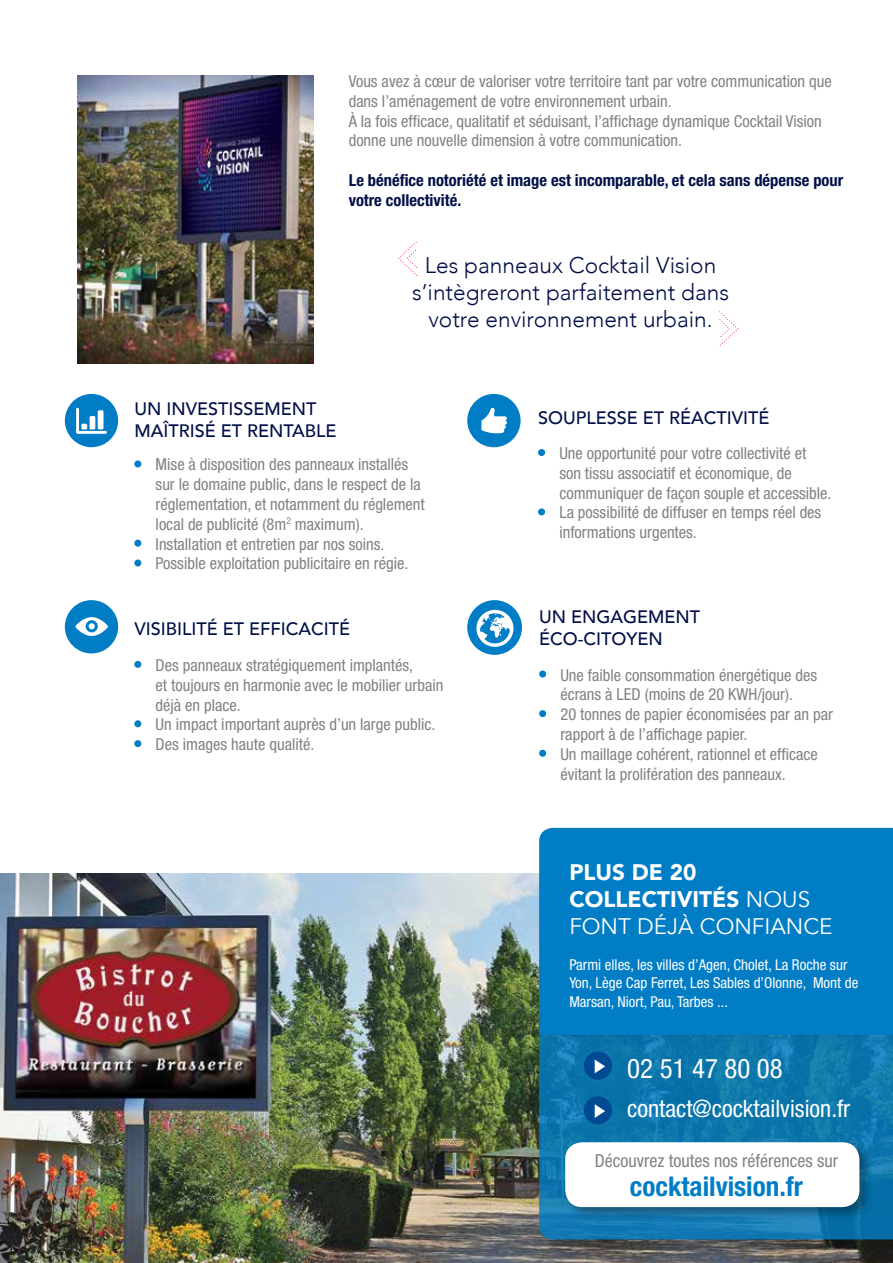
<style>
.page{position:relative;width:893px;height:1263px;background:#fff}
.page>*{position:absolute;margin:0;border:0;box-sizing:border-box;transform-origin:0 0}
.t1{font:700 condensed 27.15px "Helvetica Neue LT Pro";color:#007dc5}
.t2{font:condensed 27px "Helvetica Neue LT Pro";color:#fff}
.t3{font:condensed 24px "Helvetica Neue LT Pro";color:#fff}
.t4{font:300 22.65px/26.8px "Avenir";color:#000f47;text-align:center}
.t5{font:900 22.5px/27px "Avenir";color:#fff}
.t6{font:500 18px/21.6px "Avenir";color:#000f47}
.t7{font:condensed 18px "Helvetica Neue LT Pro";color:#808285}
.t8{font:condensed 16.5px/19.8px "Helvetica Neue LT Pro";color:#808285}
.t9{font:700 condensed 16.5px/19.8px "Helvetica Neue LT Pro";color:#000f47}
.t10{font:condensed 15px/18px "Helvetica Neue LT Pro";color:#fff}
.s1{font-weight:400}
</style>
<div class="page">
<div style="left:134px;top:460px;width:7px;height:7px;background:#007dc5;border-radius:50%"></div>
<div style="left:134px;top:540px;width:7px;height:7px;background:#007dc5;border-radius:50%"></div>
<div style="left:134px;top:559px;width:7px;height:7px;background:#007dc5;border-radius:50%"></div>
<img style="left:0;top:873px;width:893px;height:390px">
<div style="left:134px;top:661px;width:7px;height:7px;background:#007dc5;border-radius:50%"></div>
<div style="left:134px;top:720px;width:7px;height:7px;background:#007dc5;border-radius:50%"></div>
<div style="left:134px;top:740px;width:7px;height:7px;background:#007dc5;border-radius:50%"></div>
<div style="left:65px;top:600px;width:53px;height:53px;background:#007dc5;border-radius:50%"></div>
<svg style="left:75px;top:617px;width:33px;height:19px"></svg>
<div style="left:538px;top:449px;width:7px;height:7px;background:#007dc5;border-radius:50%"></div>
<div style="left:538px;top:508px;width:7px;height:7px;background:#007dc5;border-radius:50%"></div>
<div style="left:467px;top:394px;width:54px;height:53px;background:#007dc5;border-radius:50%"></div>
<svg style="left:481px;top:408px;width:26px;height:25px"></svg>
<svg style="left:398px;top:241px;width:19px;height:35px"></svg>
<svg style="left:719px;top:311px;width:19px;height:35px"></svg>
<div style="left:539px;top:828px;width:354px;height:207px;background:#007dc5"></div>
<div style="left:541px;top:1037px;width:352px;height:221px;background:#000;opacity:.27"></div>
<svg style="left:539px;top:1035px;width:354px;height:204px;background:#0e77ac"></svg>
<div style="left:584px;top:1051px;width:28px;height:29px;background:#004591;border-radius:50%"></div>
<div style="left:584px;top:1096px;width:28px;height:28px;background:#004591;border-radius:50%"></div>
<svg style="left:595px;top:1059px;width:10px;height:14px"></svg>
<svg style="left:595px;top:1104px;width:10px;height:14px"></svg>
<div style="left:563px;top:1140px;width:310px;height:81px;background:#000;opacity:.34"></div>
<div style="left:565px;top:1142px;width:294px;height:65px;background:#fff;border-radius:17px"></div>
<div style="left:65px;top:394px;width:53px;height:53px;background:#007dc5;border-radius:50%"></div>
<svg style="left:76px;top:408px;width:31px;height:26px"></svg>
<div style="left:539px;top:670px;width:7px;height:7px;background:#007dc5;border-radius:50%"></div>
<div style="left:539px;top:710px;width:7px;height:7px;background:#007dc5;border-radius:50%"></div>
<div style="left:539px;top:750px;width:7px;height:7px;background:#007dc5;border-radius:50%"></div>
<div style="left:467px;top:600px;width:55px;height:55px;background:#007dc5;border-radius:50%"></div>
<svg style="left:476px;top:610px;width:37px;height:37px"></svg>
<img style="left:78px;top:75px;width:236px;height:288px">
<p class="t8" style="left:349px;top:71px;width:484px">Vous avez à cœur de valoriser votre territoire tant par votre communication que dans l’aménagement de votre environnement urbain.<br>à la fois efficace, qualitatif et séduisant, l’affichage dynamique Cocktail Vision donne une nouvelle dimension à votre communication.</p>
<p class="t9" style="left:349px;top:170px;width:496px">Le bénéfice notoriété et image est incomparable, et cela sans dépense pour votre collectivité.</p>
<p class="t6" style="left:134px;top:397px;width:204px">U N INVESTISSEMENT<br>MAÎTRISÉ ET RENTABLE</p>
<h3 class="t4" style="left:412px;top:252px;width:319px">Les panneaux Cocktail Vision s’intègreront parfaitement dans votre environnement urbain.</h3>
<p class="t6" style="left:538px;top:406px;width:233px">SOUPLESSE ET RÉACTIVITÉ</p>
<p class="t8" style="left:156px;top:455px;width:271px">Mise à disposition des panneaux installés sur le domaine public, dans le respect de la réglementation, et notamment du réglement local de publicité (8m<sup>2</sup> maximum).<br>Installation et entretien par nos soins.<br>Possible exploitation publicitaire en régie.</p>
<p class="t6" style="left:134px;top:617px;width:217px">VISIBILITÉ ET EFFICACITÉ</p>
<p class="t8" style="left:156px;top:655px;width:289px">Des panneaux stratégiquement implantés,<br>et toujours en harmonie avec le mobilier urbain déjà en place.<br>Un impact important auprès d’un large public.<br>Des images haute qualité.</p>
<p class="t8" style="left:559px;top:443px;width:274px">Une opportunité pour votre collectivité et son tissu associatif et économique, de communiquer de façon souple et accessible.<br>La possibilité de diffuser en temps réel des informations urgentes.</p>
<p class="t6" style="left:539px;top:605px;width:162px">U N ENGAGEMENT<br>ÉCO-CITOYEN</p>
<p class="t8" style="left:560px;top:665px;width:274px">Une faible consommation énergétique des écrans à LED (moins de 20 KWH/jour).<br>20 tonnes de papier économisées par an par rapport à de l’affichage papier.<br>Un maillage cohérent, rationnel et efficace évitant la prolifération des panneaux.</p>
<h3 class="t5" style="left:569px;top:858px;width:265px">PLUS DE 20<br>COLLECTIVITÉS <span class="s1">NOUS<br>FONT DÉJÀ CONFIANCE</span></h3>
<p class="t10" style="left:569px;top:955px;width:290px">Parmi elles, les villes d’Agen, Cholet, La Roche sur<br>Yon, Lège Cap Ferret, Les Sables d’Olonne, Mont de</p>
<p class="t10" style="left:569px;top:993px;width:160px">Marsan, Niort, Pau, Tarbes ...</p>
<h2 class="t2" style="left:627px;top:1053px;width:157px">02 51 47 80 08</h2>
<h3 class="t3" style="left:627px;top:1094px;width:225px">contact@cocktailvision.fr</h3>
<p class="t7" style="left:595px;top:1150px;width:245px">Découvrez toutes nos références sur</p>
<h1 class="t1" style="left:630px;top:1169px;width:175px">cocktailvision.fr</h1>
</div>
